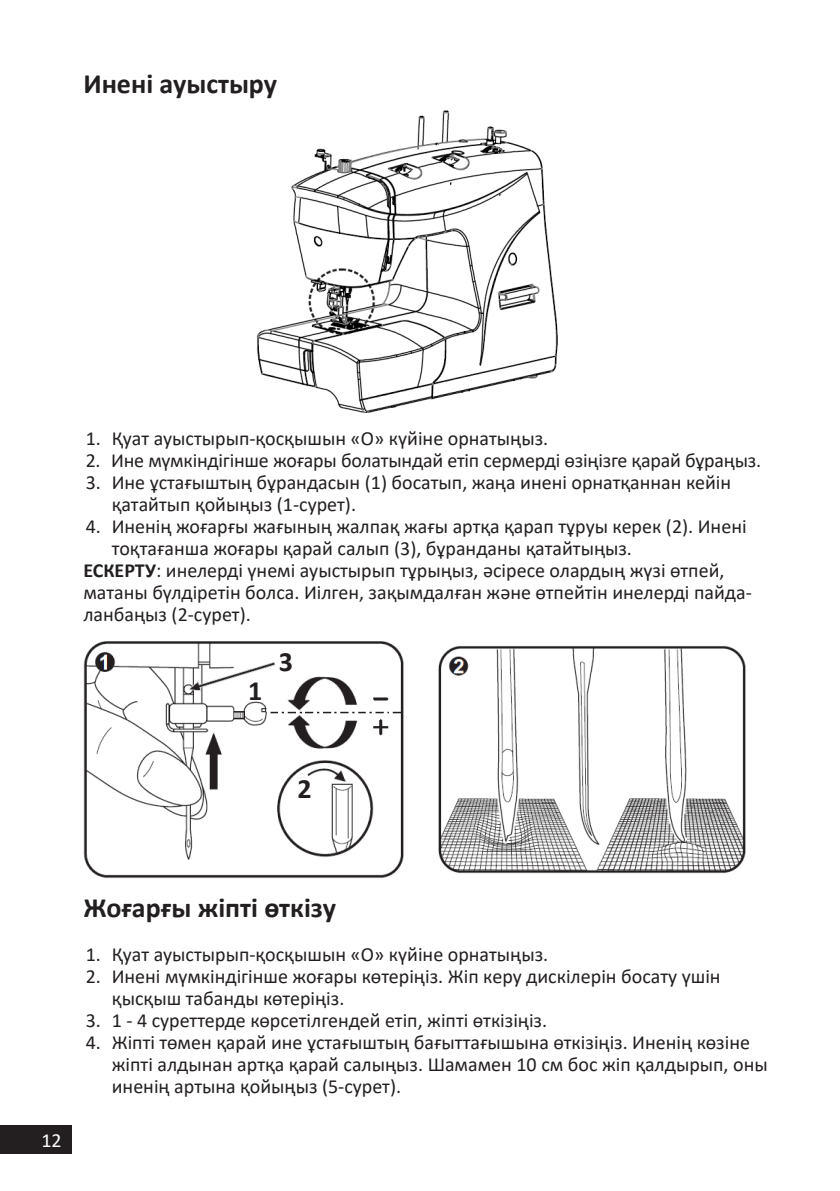
<style>
.page{position:relative;width:840px;height:1191px;background:#fff}
.page>*{position:absolute;margin:0;border:0;box-sizing:border-box;transform-origin:0 0}
.Заголовок_14{font:700 28px "Calibri";color:#231f20}
.цифры_на_схемах{font:700 28px "Calibri";color:#231f20}
.t1{font:20px/22px "Calibri";color:#231f20}
.t2{font:20px "Calibri";color:#fff}
.s1{font-weight:700}
</style>
<div class="page">
<div style="left:0;top:1125px;width:72px;height:29px;background:#231f20"></div>
<img style="left:256px;top:110px;width:302px;height:303px">
<img style="left:83px;top:641px;width:321px;height:237px">
<img style="left:438px;top:646px;width:308px;height:228px">
<p class="Заголовок_14" style="left:83px;top:64px;width:195px">Инені ауыстыру</p>
<p class="t1" style="left:86px;top:427px;width:463px">1. Қуат ауыстырып-қосқышын «О» күйіне орнатыңыз.</p>
<p class="t1" style="left:86px;top:449px;width:676px">2. Ине мүмкіндігінше жоғары болатындай етіп сермерді өзіңізге қарай бұраңыз.</p>
<p class="t1" style="left:112px;top:471px;width:620px;text-indent:-26px">3. Ине ұстағыштың бұрандасын (1) босатып, жаңа инені орнатқаннан кейін қатайтып қойыңыз (1-сурет).</p>
<p class="t1" style="left:112px;top:515px;width:636px;text-indent:-26px">4. Иненің жоғарғы жағының жалпақ жағы артқа қарап тұруы керек (2). Инені тоқтағанша жоғары қарай салып (3), бұранданы қатайтыңыз.</p>
<p class="t1" style="left:83px;top:559px;width:669px"><span class="s1">ЕСКЕРТУ</span>: инелерді үнемі ауыстырып тұрыңыз, әсіресе олардың жүзі өтпей, матаны бүлдіретін болса. Иілген, зақымдалған және өтпейтін инелерді пайда&shy;ланбаңыз (2-сурет).</p>
<p class="цифры_на_схемах" style="left:248px;top:671px;width:16px">1</p>
<p class="цифры_на_схемах" style="left:279px;top:642px;width:16px">3</p>
<p class="цифры_на_схемах" style="left:297px;top:768px;width:16px">2</p>
<p class="t2" style="left:41px;top:1127px;width:22px">12</p>
<p class="Заголовок_14" style="left:83px;top:888px;width:254px">Жоғарғы жіпті өткізу</p>
<p class="t1" style="left:86px;top:943px;width:463px">1. Қуат ауыстырып-қосқышын «О» күйіне орнатыңыз.</p>
<p class="t1" style="left:112px;top:965px;width:610px;text-indent:-26px">2. Инені мүмкіндігінше жоғары көтеріңіз. Жіп керу дискілерін босату үшін қысқыш табанды көтеріңіз.</p>
<p class="t1" style="left:86px;top:1009px;width:462px">3. 1 - 4 суреттерде көрсетілгендей етіп, жіпті өткізіңіз.</p>
<p class="t1" style="left:112px;top:1031px;width:657px;text-indent:-26px">4. Жіпті төмен қарай ине ұстағыштың бағыттағышына өткізіңіз. Иненің көзіне жіпті алдынан артқа қарай салыңыз. Шамамен 10 см бос жіп қалдырып, оны иненің артына қойыңыз (5-сурет).</p>
</div>
